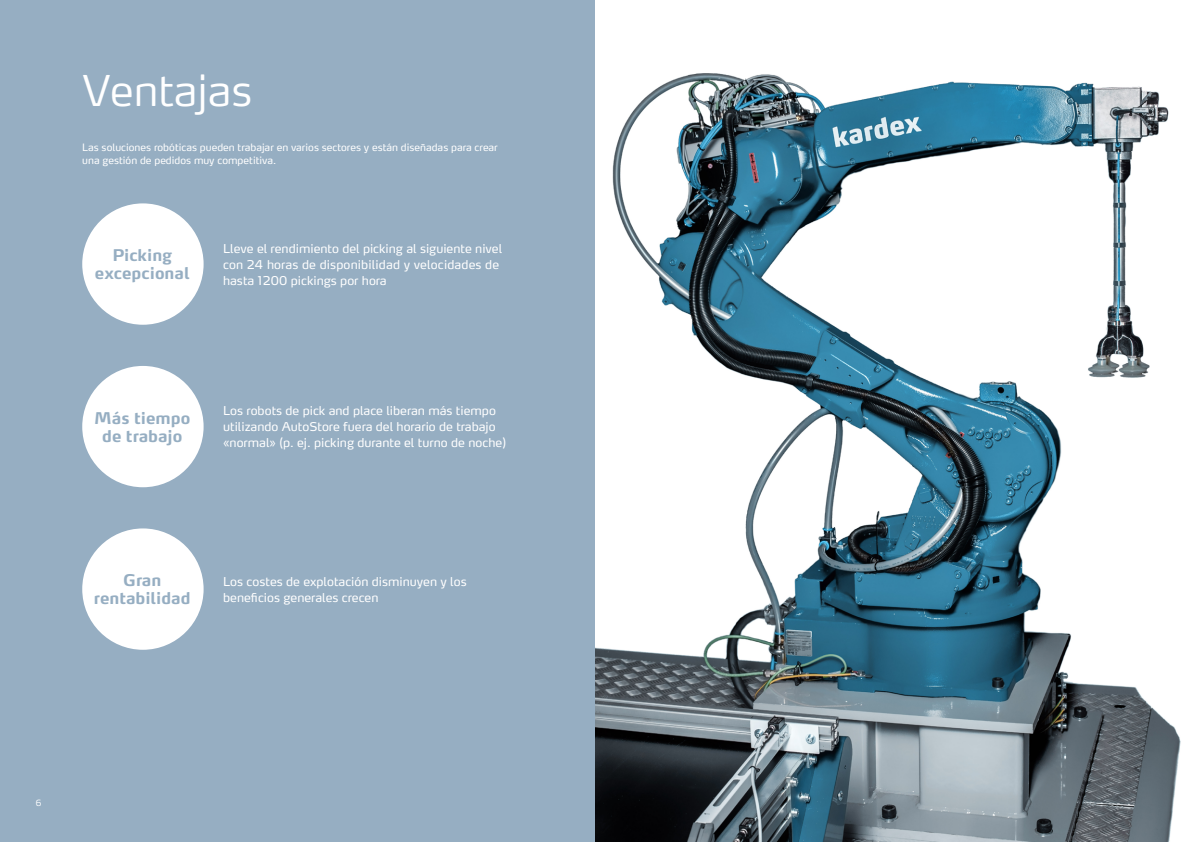
<style>
.page{position:relative;width:1191px;height:842px;background:#fff}
.page>*{position:absolute;margin:0;border:0;box-sizing:border-box;transform-origin:0 0}
.t1{font:300 42px "Max Pro";color:#fff}
.t2{font:700 16px/18px "Max Pro";color:#96aec2;text-align:center}
.t3{font:12px/16px "Max Pro";color:#fff}
.t4{font:10px/13px "Max Pro";color:#fff}
.t5{font:300 8.5px "Max Pro";color:#fff}
</style>
<div class="page">
<div style="left:0;top:0;width:595px;height:842px;background:#96aec2"></div>
<div style="left:82px;top:203px;width:122px;height:122px;background:#fff;border-radius:50%"></div>
<div style="left:82px;top:366px;width:122px;height:121px;background:#fff;border-radius:50%"></div>
<div style="left:82px;top:528px;width:122px;height:122px;background:#fff;border-radius:50%"></div>
<img style="left:595px;top:73px;width:586px;height:769px">
<h1 class="t1" style="left:82px;top:55px;width:172px">Ventajas</h1>
<p class="t4" style="left:82px;top:140px;width:417px">Las soluciones robóticas pueden trabajar en varios sectores y están diseñadas para crear una gestión de pedidos muy competitiva.</p>
<h2 class="t2" style="left:95px;top:244px;width:96px">Picking excepcional</h2>
<p class="t3" style="left:223px;top:239px;width:281px">Lleve el rendimiento del picking al siguiente nivel con 24 horas de disponibilidad y velocidades de hasta 1200 pickings por hora</p>
<h2 class="t2" style="left:94px;top:407px;width:98px">Más tiempo de trabajo</h2>
<p class="t3" style="left:223px;top:402px;width:284px">Los robots de pick and place liberan más tiempo utilizando AutoStore fuera del horario de trabajo «normal» (p. ej. picking durante el turno de noche)</p>
<h2 class="t2" style="left:94px;top:569px;width:98px">Gran rentabilidad</h2>
<p class="t3" style="left:223px;top:572px;width:245px">Los costes de explotación disminuyen y los beneficios generales crecen</p>
<p class="t5" style="left:36px;top:796px;width:7px">6</p>
</div>
